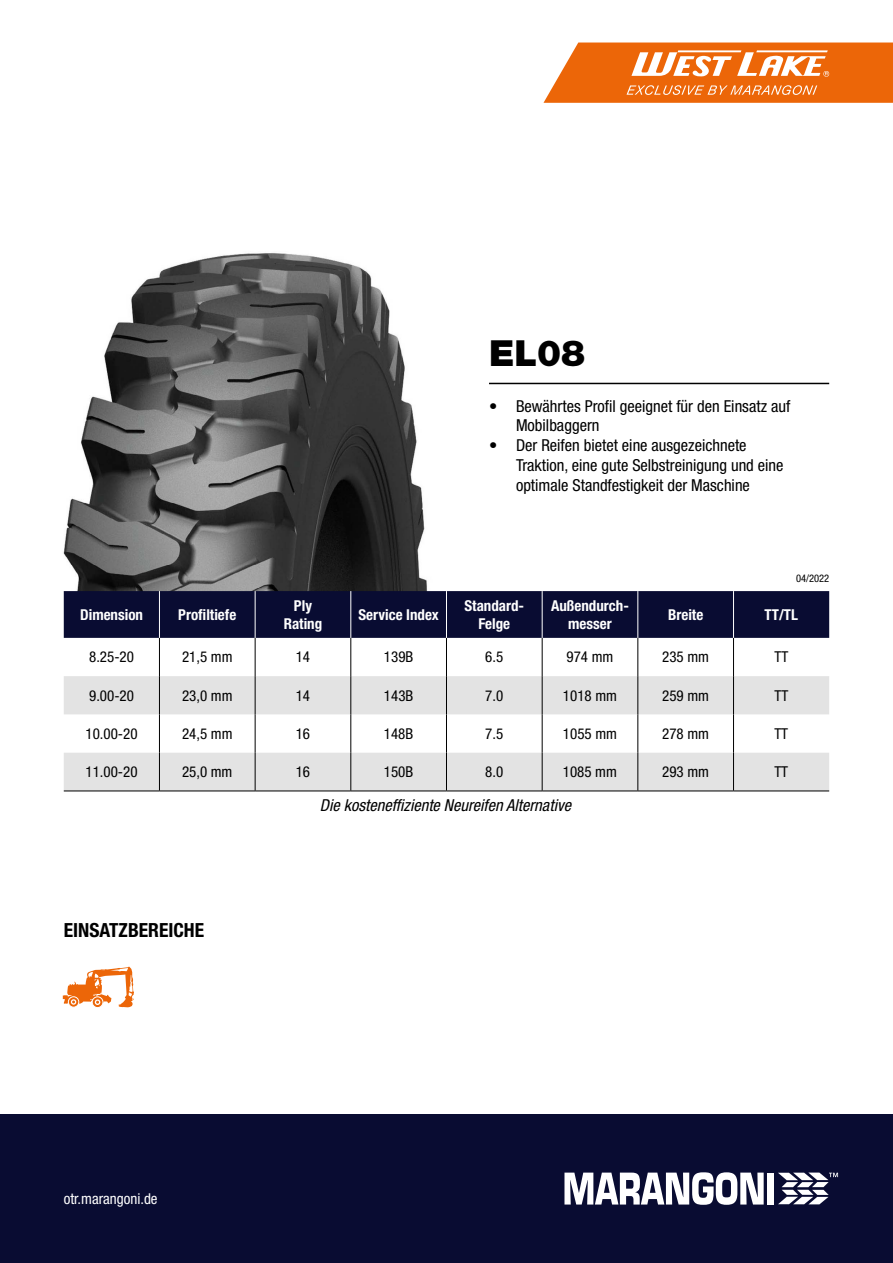
<style>
.page{position:relative;width:893px;height:1263px;background:#fff}
.page>*{position:absolute;margin:0;border:0;box-sizing:border-box;transform-origin:0 0}
.t1{font:900 36px "Helvetica Neue LT Std";color:#000}
.t2{font:700 condensed 19.5px "Helvetica Neue LT Std";color:#000}
.t3{font:condensed 16.5px/19.8px "Helvetica Neue LT Std";color:#000}
.t4{font:italic condensed 16.5px "Helvetica Neue LT Std";color:#000}
.t5{font:condensed 15px "Helvetica Neue LT Std";color:#000}
.t6{font:700 condensed 15px/18px "Helvetica Neue LT Std";color:#fff;text-align:center}
.t7{font:condensed 15px "Helvetica Neue LT Std";color:#fff}
.t8{font:condensed 10.5px "Helvetica Neue LT Std";color:#000}
</style>
<div class="page">
<div style="left:92px;top:997px;width:11px;height:11px;border:1px solid #fff;border-radius:50%"></div>
<svg style="left:63px;top:967px;width:71px;height:40px"></svg>
<img style="left:63px;top:253px;width:364px;height:340px">
<hr style="left:489px;top:383px;width:340px;height:1px;background:#000">
<div style="left:0;top:1114px;width:893px;height:149px;background:#090c32"></div>
<svg style="left:564px;top:1172px;width:200px;height:33px"></svg>
<div style="left:767px;top:1172px;width:7px;height:32px;background:#fff"></div>
<svg style="left:778px;top:1172px;width:60px;height:32px"></svg>
<svg style="left:543px;top:43px;width:350px;height:60px;background:#ef8439"></svg>
<div style="left:64px;top:591px;width:765px;height:47px;background:#090c32"></div>
<svg style="left:64px;top:676px;width:765px;height:114px;fill:#e3e3e3"></svg>
<hr style="left:159px;top:638px;width:1px;height:38px;background:#000">
<hr style="left:255px;top:638px;width:1px;height:38px;background:#000">
<hr style="left:350px;top:638px;width:1px;height:38px;background:#000">
<hr style="left:446px;top:638px;width:1px;height:38px;background:#000">
<hr style="left:542px;top:638px;width:1px;height:38px;background:#000">
<hr style="left:637px;top:638px;width:1px;height:38px;background:#000">
<hr style="left:733px;top:638px;width:1px;height:38px;background:#000">
<hr style="left:159px;top:676px;width:1px;height:38px;background:#000">
<hr style="left:255px;top:676px;width:1px;height:38px;background:#000">
<hr style="left:350px;top:676px;width:1px;height:38px;background:#000">
<hr style="left:446px;top:676px;width:1px;height:38px;background:#000">
<hr style="left:542px;top:676px;width:1px;height:38px;background:#000">
<hr style="left:637px;top:676px;width:1px;height:38px;background:#000">
<hr style="left:733px;top:676px;width:1px;height:38px;background:#000">
<hr style="left:159px;top:714px;width:1px;height:39px;background:#000">
<hr style="left:255px;top:714px;width:1px;height:39px;background:#000">
<hr style="left:350px;top:714px;width:1px;height:39px;background:#000">
<hr style="left:446px;top:714px;width:1px;height:39px;background:#000">
<hr style="left:542px;top:714px;width:1px;height:39px;background:#000">
<hr style="left:637px;top:714px;width:1px;height:39px;background:#000">
<hr style="left:733px;top:714px;width:1px;height:39px;background:#000">
<hr style="left:159px;top:753px;width:1px;height:37px;background:#000">
<hr style="left:255px;top:753px;width:1px;height:37px;background:#000">
<hr style="left:350px;top:753px;width:1px;height:37px;background:#000">
<hr style="left:446px;top:753px;width:1px;height:37px;background:#000">
<hr style="left:542px;top:753px;width:1px;height:37px;background:#000">
<hr style="left:637px;top:753px;width:1px;height:37px;background:#000">
<hr style="left:733px;top:753px;width:1px;height:37px;background:#000">
<hr style="left:733px;top:591px;width:1px;height:47px;background:#fff">
<hr style="left:637px;top:591px;width:1px;height:47px;background:#fff">
<hr style="left:446px;top:591px;width:1px;height:47px;background:#fff">
<hr style="left:255px;top:591px;width:1px;height:47px;background:#fff">
<hr style="left:350px;top:591px;width:1px;height:47px;background:#fff">
<hr style="left:542px;top:591px;width:1px;height:47px;background:#fff">
<hr style="left:159px;top:591px;width:1px;height:47px;background:#fff">
<hr style="left:64px;top:790px;width:95px;height:1px;background:#000">
<hr style="left:159px;top:790px;width:96px;height:1px;background:#000">
<hr style="left:255px;top:790px;width:96px;height:1px;background:#000">
<hr style="left:351px;top:790px;width:95px;height:1px;background:#000">
<hr style="left:446px;top:790px;width:96px;height:1px;background:#000">
<hr style="left:542px;top:790px;width:96px;height:1px;background:#000">
<hr style="left:638px;top:790px;width:95px;height:1px;background:#000">
<hr style="left:733px;top:790px;width:96px;height:1px;background:#000">
<h1 class="t1" style="left:489px;top:332px;width:98px">EL08</h1>
<p class="t3" style="left:516px;top:396px;width:276px;text-indent:-27px">• Bewährtes Profil geeignet für den Einsatz auf<br>Mobilbaggern</p>
<p class="t3" style="left:516px;top:435px;width:269px;text-indent:-27px">• Der Reifen bietet eine ausgezeichnete<br>Traktion, eine gute Selbstreinigung und eine optimale Standfestigkeit der Maschine</p>
<p class="t8" style="left:796px;top:572px;width:35px">04/2022</p>
<p class="t6" style="left:80px;top:605px;width:64px">Dimension</p>
<p class="t6" style="left:178px;top:605px;width:60px">Profiltiefe</p>
<p class="t6" style="left:284px;top:596px;width:40px">Ply<br>Rating</p>
<p class="t6" style="left:358px;top:605px;width:82px">Service Index</p>
<p class="t6" style="left:464px;top:596px;width:61px">Standard-<br>Felge</p>
<p class="t6" style="left:551px;top:596px;width:79px">Außendurch&shy;messer</p>
<p class="t6" style="left:668px;top:605px;width:37px">Breite</p>
<p class="t6" style="left:765px;top:605px;width:35px">TT/TL</p>
<p class="t5" style="left:89px;top:648px;width:46px">8.25-20</p>
<p class="t5" style="left:182px;top:648px;width:52px">21,5 mm</p>
<p class="t5" style="left:296px;top:648px;width:16px">14</p>
<p class="t5" style="left:384px;top:648px;width:31px">139B</p>
<p class="t5" style="left:485px;top:648px;width:19px">6.5</p>
<p class="t5" style="left:567px;top:648px;width:48px">974 mm</p>
<p class="t5" style="left:662px;top:648px;width:48px">235 mm</p>
<p class="t5" style="left:774px;top:648px;width:15px">TT</p>
<p class="t5" style="left:89px;top:687px;width:46px">9.00-20</p>
<p class="t5" style="left:182px;top:687px;width:52px">23,0 mm</p>
<p class="t5" style="left:296px;top:687px;width:16px">14</p>
<p class="t5" style="left:384px;top:687px;width:31px">143B</p>
<p class="t5" style="left:485px;top:687px;width:19px">7.0</p>
<p class="t5" style="left:563px;top:687px;width:56px">1018 mm</p>
<p class="t5" style="left:662px;top:687px;width:48px">259 mm</p>
<p class="t5" style="left:774px;top:687px;width:15px">TT</p>
<p class="t5" style="left:86px;top:725px;width:54px">10.00-20</p>
<p class="t5" style="left:182px;top:725px;width:52px">24,5 mm</p>
<p class="t5" style="left:296px;top:725px;width:16px">16</p>
<p class="t5" style="left:384px;top:725px;width:31px">148B</p>
<p class="t5" style="left:485px;top:725px;width:19px">7.5</p>
<p class="t5" style="left:563px;top:725px;width:56px">1055 mm</p>
<p class="t5" style="left:662px;top:725px;width:48px">278 mm</p>
<p class="t5" style="left:774px;top:725px;width:15px">TT</p>
<p class="t5" style="left:86px;top:763px;width:54px">11.00-20</p>
<p class="t5" style="left:182px;top:763px;width:52px">25,0 mm</p>
<p class="t5" style="left:296px;top:763px;width:16px">16</p>
<p class="t5" style="left:384px;top:763px;width:31px">150B</p>
<p class="t5" style="left:485px;top:763px;width:19px">8.0</p>
<p class="t5" style="left:563px;top:763px;width:56px">1085 mm</p>
<p class="t5" style="left:662px;top:763px;width:48px">293 mm</p>
<p class="t5" style="left:774px;top:763px;width:15px">TT</p>
<p class="t2" style="left:64px;top:918px;width:142px">EINSATZBEREICHE</p>
<p class="t7" style="left:64px;top:1189px;width:95px">otr.marangoni.de</p>
<p class="t4" style="left:320px;top:796px;width:253px">Die kosteneffiziente Neureifen Alternative</p>
</div>
